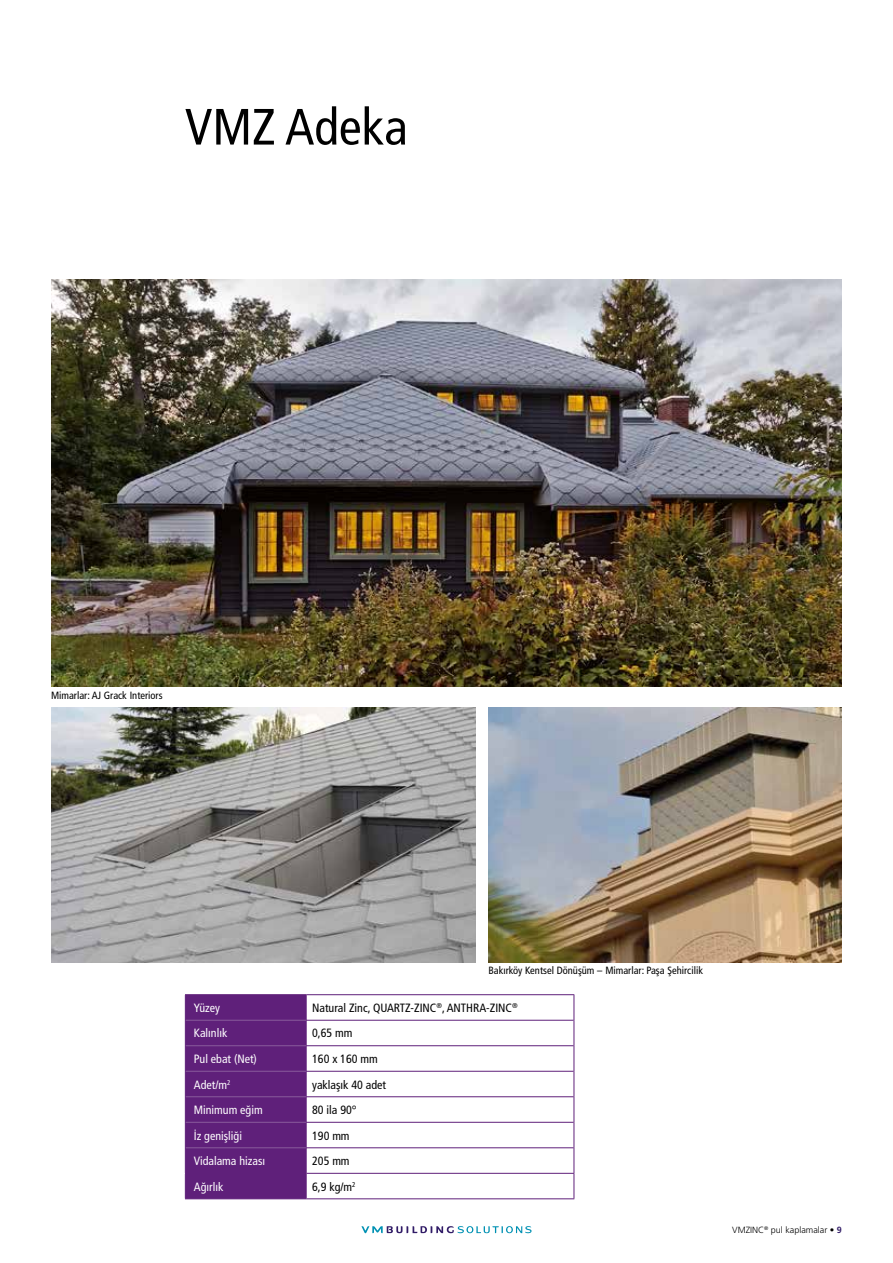
<style>
.page{position:relative;width:893px;height:1263px;background:#fff}
.page>*{position:absolute;margin:0;border:0;box-sizing:border-box;transform-origin:0 0}
.t1{font:condensed 51px "Frutiger LT Pro";color:#000}
.t2{font:condensed 12px "Frutiger LT Pro";color:#000}
.t3{font:condensed 12px "Frutiger LT Pro";color:#fff}
.t4{font:condensed 10.5px "Frutiger LT Pro";color:#000}
.t5{font:300 9px "Frutiger LT Pro";color:#000}
.s1{font-weight:700}
.s2{font-weight:700;color:#311c67}
</style>
<div class="page">
<svg style="left:361px;top:1226px;width:171px;height:7px"></svg>
<img style="left:51px;top:707px;width:425px;height:255px">
<img style="left:488px;top:707px;width:353px;height:255px">
<img style="left:51px;top:280px;width:791px;height:406px">
<hr style="left:306px;top:1020px;width:268px;height:1px;background:#5f207a">
<hr style="left:306px;top:1045px;width:268px;height:1px;background:#5f207a">
<hr style="left:306px;top:1071px;width:268px;height:1px;background:#5f207a">
<hr style="left:306px;top:1096px;width:268px;height:1px;background:#5f207a">
<hr style="left:306px;top:1122px;width:268px;height:1px;background:#5f207a">
<hr style="left:306px;top:1147px;width:268px;height:1px;background:#5f207a">
<hr style="left:185px;top:994px;width:121px;height:1px;background:#5f207a">
<hr style="left:306px;top:994px;width:268px;height:1px;background:#5f207a">
<svg style="left:185px;top:995px;width:122px;height:203px;background:#60217b"></svg>
<hr style="left:306px;top:1173px;width:268px;height:1px;background:#5f207a">
<svg style="left:574px;top:995px;width:1px;height:203px"></svg>
<hr style="left:185px;top:1198px;width:121px;height:1px;background:#5f207a">
<hr style="left:306px;top:1198px;width:268px;height:1px;background:#5f207a">
<h1 class="t1" style="left:185px;top:97px;width:224px">VMZ Adeka</h1>
<p class="t4" style="left:51px;top:690px;width:113px">Mimarlar: AJ Grack Interiors</p>
<p class="t4" style="left:488px;top:964px;width:216px">Bakırköy Kentsel Dönüşüm – Mimarlar: Paşa Şehircilik</p>
<p class="t3" style="left:194px;top:1001px;width:28px">Yüzey</p>
<p class="t2" style="left:312px;top:1001px;width:207px">Natural Zinc, QUARTZ-ZINC<sup>®</sup>, ANTHRA-ZINC<sup>®</sup></p>
<p class="t3" style="left:194px;top:1026px;width:35px">Kalınlık</p>
<p class="t2" style="left:312px;top:1026px;width:42px">0,65 mm</p>
<p class="t3" style="left:194px;top:1052px;width:65px">Pul ebat (Net)</p>
<p class="t2" style="left:312px;top:1052px;width:67px">160 x 160 mm</p>
<p class="t3" style="left:194px;top:1077px;width:38px">Adet/m<sup>2</sup></p>
<p class="t2" style="left:312px;top:1077px;width:75px">yaklaşık 40 adet</p>
<p class="t3" style="left:194px;top:1103px;width:70px">Minimum eğim</p>
<p class="t2" style="left:312px;top:1103px;width:46px">80 ila 90°</p>
<p class="t3" style="left:194px;top:1128px;width:50px">İz genişliği</p>
<p class="t2" style="left:312px;top:1128px;width:39px">190 mm</p>
<p class="t3" style="left:194px;top:1154px;width:73px">Vidalama hizası</p>
<p class="t2" style="left:312px;top:1154px;width:39px">205 mm</p>
<p class="t3" style="left:194px;top:1179px;width:31px">Ağırlık</p>
<p class="t2" style="left:312px;top:1179px;width:45px">6,9 kg/m<sup>2</sup></p>
<p class="t5" style="left:732px;top:1225px;width:111px">VMZINC<sup>®</sup> pul kaplamalar <span class="s1">•</span> <span class="s2">9</span></p>
</div>
